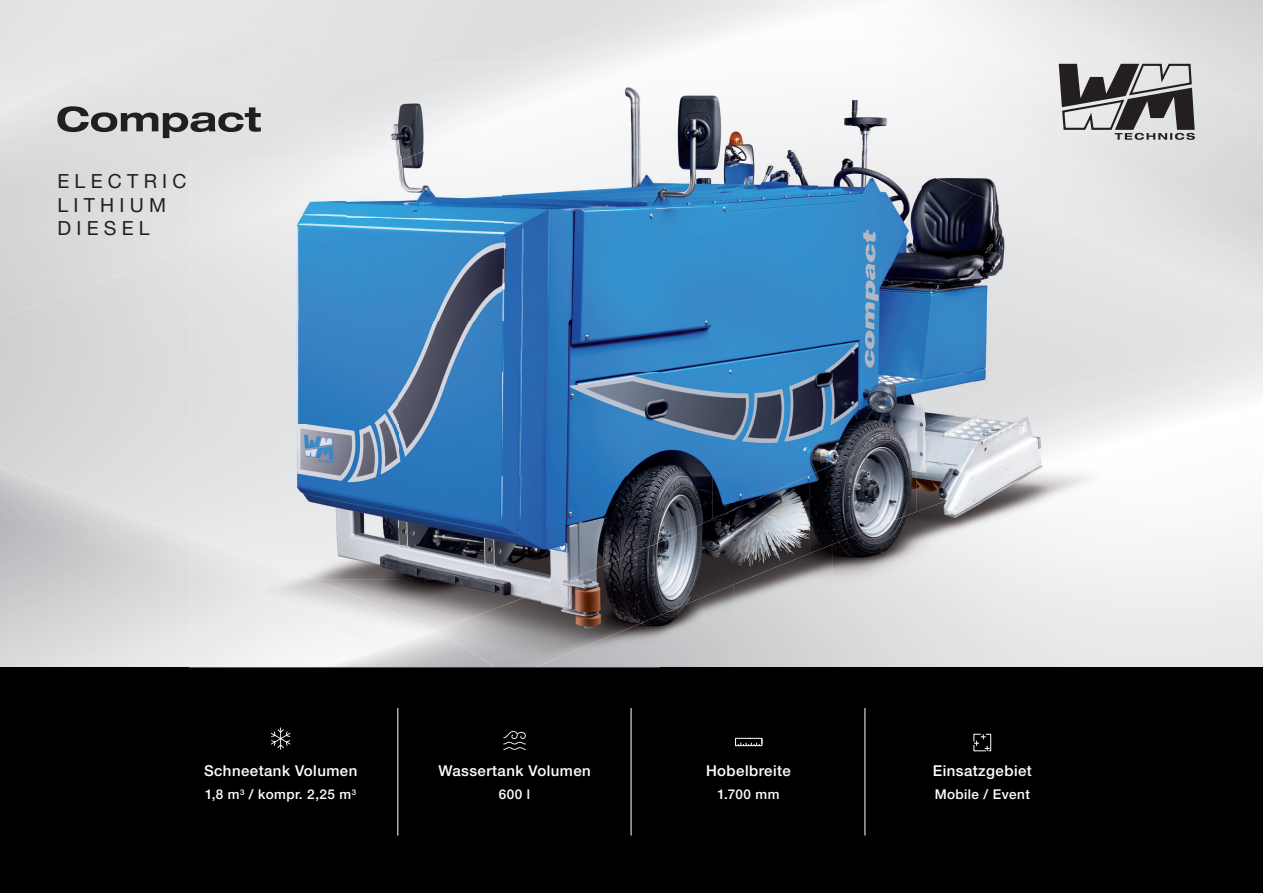
<style>
.page{position:relative;width:1263px;height:893px;background:#fff}
.page>*{position:absolute;margin:0;border:0;box-sizing:border-box;transform-origin:0 0}
.t1{font:19.5px/23.5px "Helvetica Neue LT Std";letter-spacing:.27em;color:#231f20}
.t2{font:500 15px "Helvetica Neue LT Std";letter-spacing:.03em;color:#fff}
.t3{font:500 13.5px "Helvetica Neue LT Std";letter-spacing:.03em;color:#fff}
</style>
<div class="page">
<div style="left:1131px;top:535px;width:132px;height:133px;background:#eeeeef"></div>
<div style="left:161px;top:22px;width:54px;height:237px;background:#e2e3e5"></div>
<div style="left:215px;top:0;width:452px;height:64px;background:#e1e2e4"></div>
<img style="left:132px;top:41px;width:30px;height:12px">
<img style="left:0;top:467px;width:189px;height:201px">
<div style="left:1131px;top:261px;width:132px;height:43px;background:#e5e6e8"></div>
<img style="left:655px;top:0;width:67px;height:50px">
<div style="left:0;top:668px;width:1263px;height:225px;background:#000001"></div>
<hr style="left:397px;top:708px;width:1px;height:128px;background:#fff">
<hr style="left:631px;top:708px;width:1px;height:128px;background:#fff">
<hr style="left:864px;top:708px;width:1px;height:128px;background:#fff">
<svg style="left:271px;top:727px;width:19px;height:23px"></svg>
<svg style="left:503px;top:731px;width:23px;height:19px"></svg>
<svg style="left:973px;top:733px;width:19px;height:19px"></svg>
<img style="left:982px;top:473px;width:149px;height:195px">
<img style="left:833px;top:512px;width:149px;height:156px">
<img style="left:733px;top:554px;width:100px;height:114px">
<img style="left:634px;top:598px;width:99px;height:70px">
<img style="left:541px;top:665px;width:93px;height:3px">
<img style="left:503px;top:95px;width:314px;height:175px">
<img style="left:346px;top:156px;width:157px;height:165px">
<img style="left:817px;top:159px;width:105px;height:111px">
<img style="left:241px;top:184px;width:105px;height:137px">
<img style="left:922px;top:207px;width:157px;height:63px">
<img style="left:503px;top:270px;width:471px;height:103px">
<img style="left:974px;top:270px;width:105px;height:115px">
<img style="left:241px;top:321px;width:157px;height:206px">
<img style="left:398px;top:321px;width:105px;height:155px">
<img style="left:503px;top:373px;width:314px;height:103px">
<img style="left:817px;top:373px;width:157px;height:57px">
<img style="left:398px;top:476px;width:304px;height:103px">
<img style="left:189px;top:527px;width:210px;height:52px">
<img style="left:336px;top:579px;width:205px;height:12px">
<img style="left:916px;top:385px;width:161px;height:88px">
<img style="left:809px;top:430px;width:108px;height:124px">
<img style="left:702px;top:475px;width:107px;height:123px">
<img style="left:916px;top:473px;width:111px;height:39px">
<img style="left:541px;top:524px;width:161px;height:95px">
<img style="left:434px;top:591px;width:107px;height:77px">
<img style="left:541px;top:619px;width:110px;height:46px">
<img style="left:189px;top:64px;width:312px;height:92px">
<img style="left:501px;top:64px;width:156px;height:46px">
<img style="left:503px;top:110px;width:24px;height:10px">
<img style="left:189px;top:156px;width:156px;height:92px">
<img style="left:345px;top:156px;width:67px;height:28px">
<img style="left:189px;top:536px;width:147px;height:132px">
<img style="left:336px;top:588px;width:98px;height:43px">
<img style="left:316px;top:631px;width:180px;height:37px">
<img style="left:719px;top:64px;width:82px;height:48px">
<img style="left:792px;top:111px;width:103px;height:48px">
<img style="left:891px;top:159px;width:116px;height:48px">
<div style="left:1007px;top:212px;width:124px;height:43px;background:#e6e7e9"></div>
<div style="left:801px;top:64px;width:256px;height:49px;background:#f5f5f6"></div>
<div style="left:1007px;top:162px;width:124px;height:50px;background:#e8e9ea"></div>
<svg style="left:57px;top:106px;width:204px;height:32px"></svg>
<svg style="left:735px;top:737px;width:28px;height:10px"></svg>
<svg style="left:1057px;top:63px;width:140px;height:77px"></svg>
<h1 class="t1" style="left:57px;top:169px;width:131px">ELECTRIC<br>LITHIUM<br>DIESEL</h1>
<p class="t2" style="left:204px;top:762px;width:155px">Schneetank Volumen</p>
<p class="t3" style="left:205px;top:786px;width:152px">1,8 m<sup>3</sup> / kompr. 2,25 m<sup>3</sup></p>
<p class="t2" style="left:438px;top:762px;width:154px">Wassertank Volumen</p>
<p class="t3" style="left:499px;top:786px;width:33px">600 l</p>
<p class="t2" style="left:706px;top:762px;width:86px">Hobelbreite</p>
<p class="t3" style="left:717px;top:786px;width:63px">1.700 mm</p>
<p class="t2" style="left:933px;top:762px;width:101px">Einsatzgebiet</p>
<p class="t3" style="left:935px;top:786px;width:97px">Mobile / Event</p>
</div>
